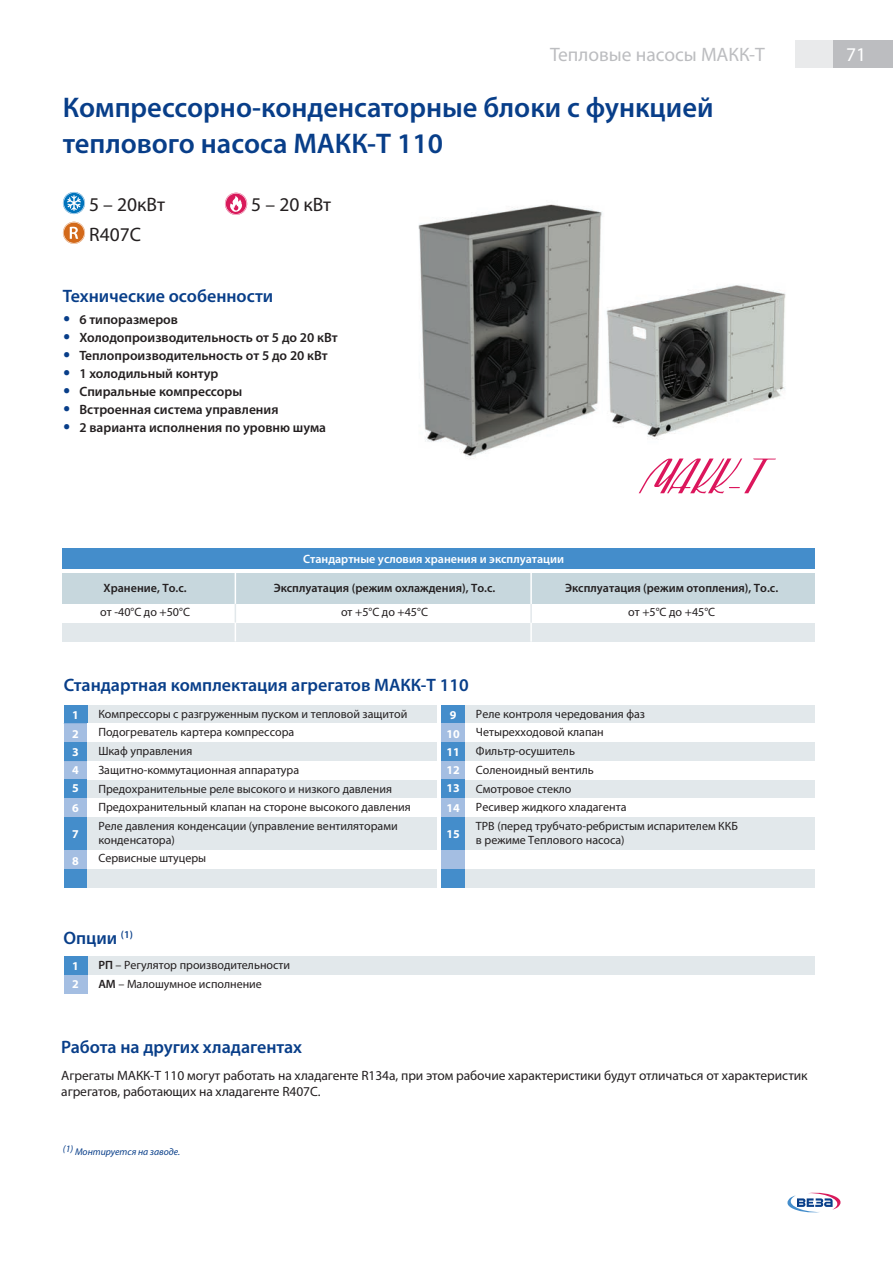
<style>
.page{position:relative;width:893px;height:1263px;background:#fff}
.page>*{position:absolute;margin:0;border:0;box-sizing:border-box;transform-origin:0 0}
.t1{font:600 28.5px/36px "Myriad Pro";color:#083e89}
.t2{font:19.5px "Myriad Pro";color:#bcbdc0}
.t3{font:19.5px "Myriad Pro";color:#231f20}
.t4{font:19.5px "Myriad Pro";color:#fff}
.t5{font:600 18px "Myriad Pro";color:#083e89}
.t6{font:600 13.5px/18px "Myriad Pro";color:#231f20}
.t7{font:13.5px/16.5px "Myriad Pro";letter-spacing:-.005em;color:#231f20}
.t8{font:600 13.5px "Myriad Pro";color:#083e89}
.t9{font:600 12.15px "Myriad Pro";color:#231f20}
.t10{font:12.15px "Myriad Pro";color:#231f20}
.t11{font:600 12.15px "Myriad Pro";color:#fff}
.t12{font:12px/18.8px "Myriad Pro";color:#231f20}
.t13{font:700 12px/18.3px "Myriad Pro";color:#fff}
.t14{font:italic 9.75px "Myriad Pro";color:#083e89}
.s1{font-weight:600}
</style>
<div class="page">
<div style="left:795px;top:40px;width:98px;height:28px;background:#e9eaeb"></div>
<div style="left:833px;top:40px;width:60px;height:28px;background:#bcbdc0"></div>
<svg style="left:787px;top:1192px;width:54px;height:21px"></svg>
<svg style="left:63px;top:192px;width:22px;height:22px"></svg>
<svg style="left:225px;top:193px;width:22px;height:22px"></svg>
<svg style="left:63px;top:222px;width:22px;height:22px"></svg>
<div style="left:87px;top:705px;width:350px;height:18px;background:#e2e8eb"></div>
<div style="left:64px;top:705px;width:23px;height:18px;background:#448dcb"></div>
<div style="left:64px;top:723px;width:23px;height:19px;background:#a4bee2"></div>
<div style="left:64px;top:742px;width:23px;height:19px;background:#448dcb"></div>
<div style="left:87px;top:742px;width:350px;height:19px;background:#e2e8eb"></div>
<div style="left:64px;top:761px;width:23px;height:18px;background:#a4bee2"></div>
<div style="left:64px;top:779px;width:23px;height:19px;background:#448dcb"></div>
<div style="left:87px;top:779px;width:350px;height:19px;background:#e2e8eb"></div>
<div style="left:64px;top:798px;width:23px;height:19px;background:#a4bee2"></div>
<div style="left:64px;top:817px;width:23px;height:33px;background:#448dcb"></div>
<div style="left:87px;top:817px;width:350px;height:33px;background:#e2e8eb"></div>
<div style="left:64px;top:850px;width:23px;height:19px;background:#a4bee2"></div>
<div style="left:64px;top:869px;width:23px;height:19px;background:#448dcb"></div>
<div style="left:87px;top:869px;width:350px;height:19px;background:#e2e8eb"></div>
<div style="left:465px;top:705px;width:349px;height:18px;background:#e2e8eb"></div>
<div style="left:442px;top:705px;width:23px;height:18px;background:#448dcb"></div>
<div style="left:442px;top:723px;width:23px;height:19px;background:#a4bee2"></div>
<div style="left:442px;top:742px;width:23px;height:19px;background:#448dcb"></div>
<div style="left:465px;top:742px;width:349px;height:19px;background:#e2e8eb"></div>
<div style="left:442px;top:761px;width:23px;height:18px;background:#a4bee2"></div>
<div style="left:442px;top:779px;width:23px;height:19px;background:#448dcb"></div>
<div style="left:465px;top:779px;width:349px;height:19px;background:#e2e8eb"></div>
<div style="left:442px;top:798px;width:23px;height:19px;background:#a4bee2"></div>
<div style="left:442px;top:817px;width:23px;height:33px;background:#448dcb"></div>
<div style="left:465px;top:817px;width:349px;height:33px;background:#e2e8eb"></div>
<div style="left:442px;top:850px;width:23px;height:19px;background:#a4bee2"></div>
<div style="left:442px;top:869px;width:23px;height:19px;background:#448dcb"></div>
<div style="left:465px;top:869px;width:349px;height:19px;background:#e2e8eb"></div>
<div style="left:87px;top:956px;width:727px;height:19px;background:#e2e8eb"></div>
<div style="left:64px;top:956px;width:23px;height:19px;background:#448dcb"></div>
<div style="left:64px;top:975px;width:23px;height:18px;background:#a4bee2"></div>
<div style="left:62px;top:573px;width:752px;height:31px;background:#c7d7dd"></div>
<div style="left:62px;top:623px;width:752px;height:18px;background:#e2e8eb"></div>
<hr style="left:235px;top:552px;width:1px;height:89px;background:#fff">
<svg style="left:235px;top:604px;width:1px;height:18px"></svg>
<div style="left:62px;top:549px;width:752px;height:20px;background:#448dcb"></div>
<hr style="left:530px;top:572px;width:2px;height:70px;background:#fff">
<svg style="left:530px;top:604px;width:2px;height:19px"></svg>
<svg style="left:639px;top:458px;width:137px;height:35px"></svg>
<img style="left:418px;top:204px;width:184px;height:255px">
<img style="left:606px;top:285px;width:180px;height:154px">
<h2 class="t2" style="left:550px;top:42px;width:216px">Тепловые насосы МАКК-Т</h2>
<h1 class="t1" style="left:63px;top:89px;width:652px">Компрессорно-конденсаторные блоки с функцией теплового насоса МАКК-Т 110</h1>
<h2 class="t3" style="left:89px;top:192px;width:77px">5 – 20кВт</h2>
<h2 class="t3" style="left:251px;top:192px;width:81px">5 – 20 кВт</h2>
<h2 class="t3" style="left:89px;top:222px;width:53px">R407С</h2>
<h3 class="t5" style="left:63px;top:284px;width:212px">Технические особенности</h3>
<p class="t6" style="left:63px;top:310px;width:276px"><sup>.</sup> 6 типоразмеров<br><sup>.</sup> Холодопроизводительность от 5 до 20 кВт <sup>.</sup> Теплопроизводительность от 5 до 20 кВт <sup>.</sup> 1 холодильный контур<br><sup>.</sup> Спиральные компрессоры<br><sup>.</sup> Встроенная система управления<br><sup>.</sup> 2 варианта исполнения по уровню шума</p>
<h2 class="t4" style="left:846px;top:42px;width:22px">71</h2>
<p class="t11" style="left:303px;top:551px;width:263px">Стандартные условия хранения и эксплуатации</p>
<p class="t9" style="left:104px;top:580px;width:85px">Хранение, То.с.</p>
<p class="t9" style="left:274px;top:580px;width:223px">Эксплуатация (режим охлаждения), То.с.</p>
<p class="t10" style="left:100px;top:604px;width:91px">от -40°С до +50°С</p>
<p class="t10" style="left:341px;top:604px;width:89px">от +5°С до +45°С</p>
<p class="t10" style="left:628px;top:604px;width:89px">от +5°С до +45°С</p>
<p class="t9" style="left:565px;top:580px;width:215px">Эксплуатация (режим отопления), То.с.</p>
<h3 class="t5" style="left:293px;top:673px;width:248px">тепловых насосов МАКК-Т 110</h3>
<h3 class="t5" style="left:64px;top:674px;width:406px">Стандартная комплектация агрегатов МАКК-Т 110</h3>
<p class="t13" style="left:72px;top:705px;width:8px;text-align:justify">1<br>2<br>3<br>4<br>5</p>
<p class="t13" style="left:72px;top:794px;width:8px;line-height:26.2px;text-align:justify">6<br>7<br>8</p>
<p class="t12" style="left:98px;top:704px;width:314px">Компрессоры с разгруженным пуском и тепловой защитой Подогреватель картера компрессора<br>Шкаф управления<br>Защитно-коммутационная аппаратура<br>Предохранительные реле высокого и низкого давления Предохранительный клапан на стороне высокого давления Реле давления конденсации (управление вентиляторами</p>
<p class="t12" style="left:98px;top:830px;width:109px">конденсатора)<br>Сервисные штуцеры</p>
<p class="t8" style="left:121px;top:926px;width:17px">(1)</p>
<h3 class="t5" style="left:63px;top:926px;width:71px">Опции <sup>(1)</sup></h3>
<p class="t13" style="left:72px;top:957px;width:8px">1<br>2</p>
<p class="t12" style="left:98px;top:955px;width:193px"><span class="s1">РП</span> – Регулятор производительности<br><span class="s1">АМ</span> – Малошумное исполнение</p>
<p class="t13" style="left:447px;top:705px;width:15px">9<br>10<br>11<br>12<br>13</p>
<p class="t13" style="left:447px;top:795px;width:15px;line-height:26.1px">14<br>15</p>
<p class="t12" style="left:476px;top:704px;width:263px">Реле контроля чередования фаз<br>Четырехходовой клапан<br>Фильтр-осушитель<br>Соленоидный вентиль<br>Смотровое стекло<br>Ресивер жидкого хладагента<br>ТРВ (перед трубчато-ребристым испарителем ККБ</p>
<p class="t12" style="left:476px;top:830px;width:150px">в режиме Теплового насоса)</p>
<h3 class="t5" style="left:61px;top:1036px;width:242px">Работа на других хладагентах</h3>
<p class="t7" style="left:61px;top:1067px;width:748px">Агрегаты МАКК-Т 110 могут работать на хладагенте R134a, при этом рабочие характеристики будут отличаться от характеристик агрегатов, работающих на хладагенте R407C.</p>
<p class="t14" style="left:63px;top:1146px;width:119px">(1) Монтируется на заводе.</p>
</div>
